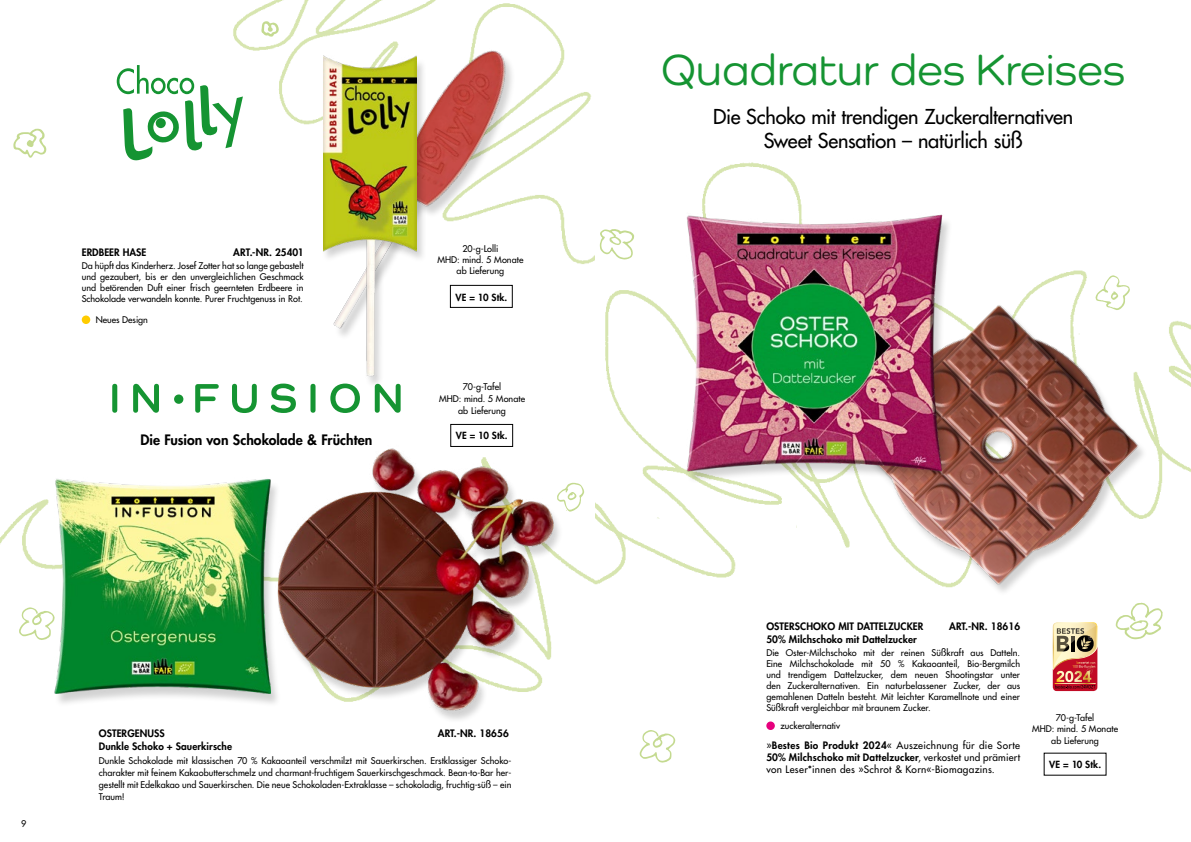
<style>
.page{position:relative;width:1191px;height:842px;background:#fff}
.page>*{position:absolute;margin:0;border:0;box-sizing:border-box;transform-origin:0 0}
.t1{font:500 45px "Como";color:#159432}
.t2{font:500 20px/24px "Futura Std";letter-spacing:-.015em;color:#000;text-align:center}
.t3{font:800 14px "Futura Std";letter-spacing:.005em;color:#000}
.t4{font:800 10px "Futura Std";letter-spacing:.01em;color:#000}
.t5{font:500 10px/12px "Futura Std";letter-spacing:.03em;color:#000;text-align:justify}
.t6{font:800 9.6px "Futura Std";letter-spacing:.01em;color:#000}
.t7{font:500 9px/11px "Futura Std";color:#000;text-align:center}
.s1{font-weight:800}
</style>
<div class="page">
<img style="left:233px;top:0;width:362px;height:264px">
<img style="left:0;top:482px;width:595px;height:102px">
<svg style="left:563px;top:483px;width:21px;height:29px"></svg>
<svg style="left:19px;top:607px;width:35px;height:33px"></svg>
<svg style="left:13px;top:128px;width:33px;height:30px"></svg>
<svg style="left:261px;top:21px;width:18px;height:16px"></svg>
<img style="left:290px;top:0;width:270px;height:308px">
<div style="left:276px;top:451px;width:287px;height:273px;background:#000;opacity:.18"></div>
<img style="left:270px;top:434px;width:287px;height:290px">
<div style="left:54px;top:480px;width:227px;height:227px;background:#000;opacity:.18"></div>
<img style="left:55px;top:479px;width:215px;height:214px">
<div style="left:321px;top:58px;width:106px;height:331px;background:#000;opacity:.18"></div>
<img style="left:323px;top:55px;width:93px;height:326px">
<div style="left:450px;top:285px;width:63px;height:23px;border:1px solid #000"></div>
<svg style="left:117px;top:65px;width:126px;height:96px"></svg>
<div style="left:156px;top:118px;width:10px;height:10px;background:#159432;border-radius:50%"></div>
<div style="left:82px;top:315px;width:8px;height:9px;background:#fc0;border-radius:50%"></div>
<svg style="left:112px;top:384px;width:288px;height:29px"></svg>
<div style="left:450px;top:424px;width:63px;height:23px;border:1px solid #000"></div>
<img style="left:595px;top:162px;width:596px;height:441px">
<svg style="left:600px;top:229px;width:34px;height:30px"></svg>
<svg style="left:1115px;top:603px;width:47px;height:36px"></svg>
<svg style="left:1095px;top:275px;width:35px;height:15px"></svg>
<svg style="left:639px;top:730px;width:36px;height:33px"></svg>
<img style="left:840px;top:290px;width:332px;height:309px">
<img style="left:657px;top:190px;width:318px;height:306px">
<div style="left:766px;top:721px;width:9px;height:9px;background:#e6007d;border-radius:50%"></div>
<svg style="left:1052px;top:622px;width:45px;height:69px"></svg>
<p class="t4" style="left:82px;top:246px;width:66px">ERDBEER HASE</p>
<p class="t4" style="left:233px;top:246px;width:72px">ART.-NR. 25401</p>
<p class="t7" style="left:82px;top:260px;width:223px;text-align:justify">Da hüpft das Kinderherz. Josef Zotter hat so lange gebastelt und gezaubert, bis er den unvergleichlichen Geschmack und betörenden Duft einer frisch geernteten Erdbeere in Schokolade verwandeln konnte. Purer Fruchtgenuss in Rot.</p>
<p class="t7" style="left:96px;top:314px;width:54px">Neues Design</p>
<p class="t7" style="left:437px;top:243px;width:88px">20-g-Lolli<br>MHD: mind. 5 Monate ab Lieferung</p>
<p class="t6" style="left:455px;top:291px;width:53px">VE = 10 Stk.</p>
<p class="t7" style="left:439px;top:381px;width:88px;line-height:12px">70-g-Tafel<br>MHD: mind. 5 Monate ab Lieferung</p>
<h3 class="t3" style="left:140px;top:431px;width:233px">Die Fusion von Schokolade &amp; Früchten</h3>
<p class="t6" style="left:456px;top:429px;width:53px">VE = 10 Stk.</p>
<p class="t7" style="left:21px;top:818px;width:7px">9</p>
<p class="t4" style="left:99px;top:727px;width:68px">OSTERGENUSS</p>
<p class="t4" style="left:438px;top:727px;width:72px">ART.-NR. 18656</p>
<p class="t4" style="left:99px;top:740px;width:135px">Dunkle Schoko + Sauerkirsche</p>
<p class="t7" style="left:99px;top:755px;width:414px;line-height:12px;text-align:justify">Dunkle Schokolade mit klassischen 70 % Kakaoanteil verschmilzt mit Sauerkirschen. Erstklassiger Schoko&shy;charakter mit feinem Kakaobutterschmelz und charmant-fruchtigem Sauerkirschgeschmack. Bean-to-Bar her&shy;gestellt mit Edelkakao und Sauerkirschen. Die neue Schokoladen-Extraklasse – schokoladig, fruchtig-süß – ein Traum!</p>
<h1 class="t1" style="left:661px;top:43px;width:465px">Quadratur des Kreises</h1>
<h2 class="t2" style="left:713px;top:104px;width:361px">Die Schoko mit trendigen Zuckeralternativen<br>Sweet Sensation – natürlich süß</h2>
<p class="t4" style="left:766px;top:620px;width:159px">OSTERSCHOKO MIT DATTELZUCKER</p>
<p class="t4" style="left:949px;top:620px;width:72px">ART.-NR. 18616</p>
<p class="t4" style="left:766px;top:633px;width:152px">50% Milchschoko mit Dattelzucker</p>
<p class="t7" style="left:766px;top:647px;width:255px;text-align:justify">Die Oster-Milchschoko mit der reinen Süßkraft aus Datteln.<br>Eine Milchschokolade mit 50 % Kakaoanteil, Bio-Bergmilch und trendigem Dattelzucker, dem neuen Shootingstar unter den Zuckeralternativen. Ein naturbelassener Zucker, der aus gemahlenen Datteln besteht. Mit leichter Karamellnote und einer Süßkraft vergleichbar mit braunem Zucker.</p>
<p class="t5" style="left:766px;top:739px;width:255px">»<span class="s1">Bestes Bio Produkt 2024</span>« Auszeichnung für die Sorte <span class="s1">50% Milchschoko mit Dattelzucker</span>, verkostet und prämiert von Leser*innen des »Schrot &amp; Korn«-Biomagazins.</p>
<p class="t7" style="left:780px;top:721px;width:61px">zuckeralternativ</p>
<p class="t7" style="left:1032px;top:712px;width:88px">70-g-Tafel<br>MHD: mind. 5 Monate</p>
<p class="t7" style="left:1051px;top:735px;width:49px">ab Lieferung</p>
<p class="t6" style="left:1049px;top:759px;width:53px">VE = 10 Stk.</p>
</div>
